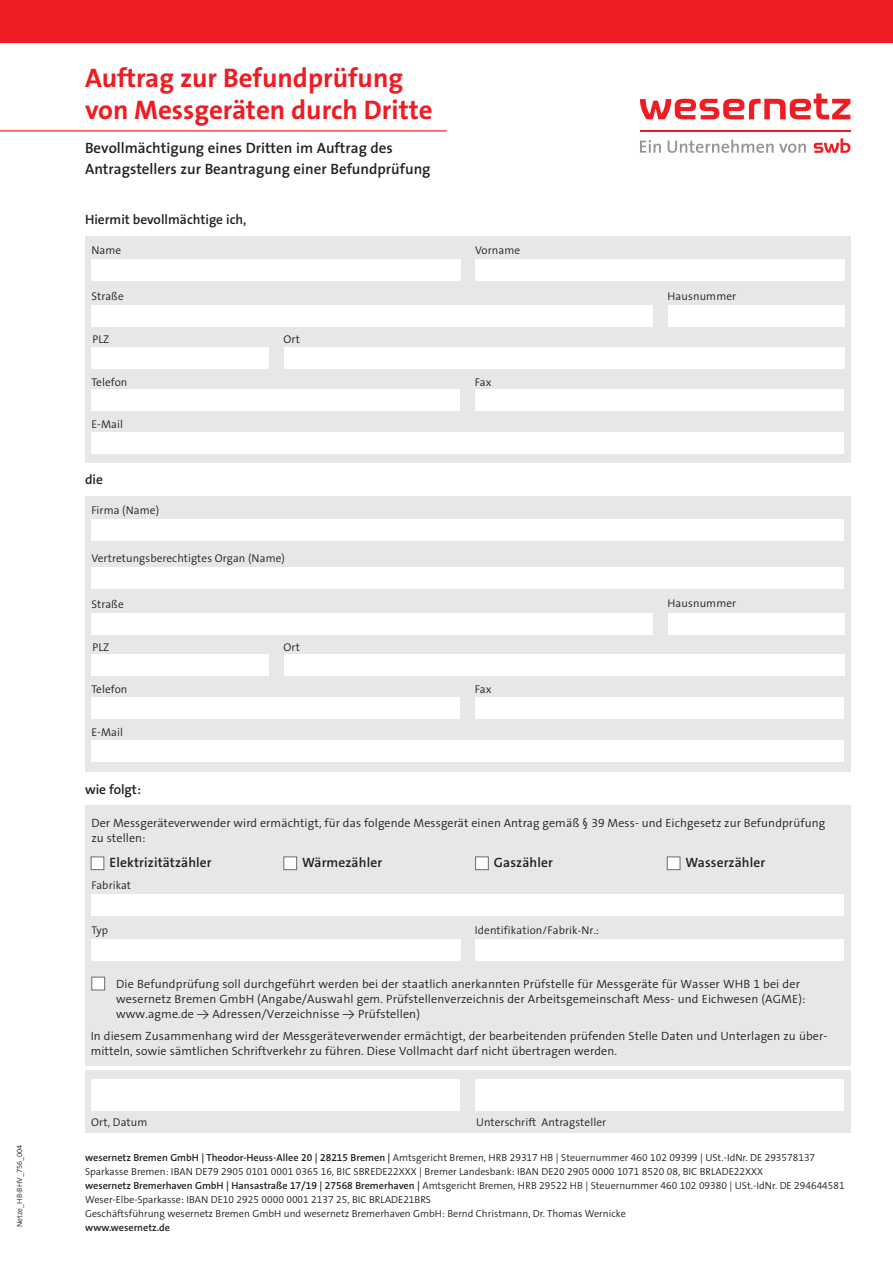
<style>
.page{position:relative;width:893px;height:1263px;background:#fff}
.page>*{position:absolute;margin:0;border:0;box-sizing:border-box;transform-origin:0 0}
.t1{font:700 27px "The Sans B W7";color:#ee1d23}
.t2{font:600 15px/21px "The Sans";color:#231f20}
.t3{font:13.5px "The Sans LP6 Se Bld";letter-spacing:.005em;color:#231f20}
.Ausfuelltext{font:12px/15px "The Sans LP4 Se Lig";letter-spacing:.01em;color:#231f20}
.t4{font:11.25px "The Sans LP4 Se Lig";letter-spacing:.01em;color:#231f20}
.t5{font:300 11.25px "The Sans";letter-spacing:.01em;color:#231f20}
.t6{font:10.2px/14px "The Sans LP4 Se Lig";color:#231f20}
.t7{font:7.5px "The Sans LP4 Se Lig";color:#231f20}
.s1{font-family:"The Sans LP6 Se Bld"}
</style>
<div class="page">
<hr style="left:640px;top:130px;width:210px;height:1px;background:#ee1d23">
<svg style="left:640px;top:140px;width:21px;height:13px"></svg>
<svg style="left:668px;top:140px;width:138px;height:13px"></svg>
<svg style="left:814px;top:138px;width:36px;height:15px"></svg>
<svg style="left:640px;top:94px;width:210px;height:25px"></svg>
<div style="left:0;top:0;width:893px;height:43px;background:#ee1d23"></div>
<hr style="left:0;top:130px;width:446px;height:1px;background:#ee1d23">
<div style="left:85px;top:236px;width:766px;height:226px;background:#e6e7e9"></div>
<div style="left:85px;top:496px;width:766px;height:276px;background:#e6e7e9"></div>
<div style="left:91px;top:567px;width:753px;height:21px;background:#fff"></div>
<div style="left:91px;top:613px;width:562px;height:21px;background:#fff"></div>
<div style="left:91px;top:655px;width:178px;height:21px;background:#fff"></div>
<div style="left:91px;top:698px;width:369px;height:21px;background:#fff"></div>
<div style="left:668px;top:613px;width:176px;height:21px;background:#fff"></div>
<div style="left:284px;top:655px;width:560px;height:21px;background:#fff"></div>
<div style="left:91px;top:740px;width:753px;height:22px;background:#fff"></div>
<div style="left:475px;top:698px;width:369px;height:21px;background:#fff"></div>
<div style="left:91px;top:519px;width:753px;height:21px;background:#fff"></div>
<div style="left:85px;top:806px;width:766px;height:260px;background:#e6e7e9"></div>
<div style="left:91px;top:894px;width:753px;height:22px;background:#fff"></div>
<div style="left:91px;top:940px;width:370px;height:21px;background:#fff"></div>
<div style="left:475px;top:940px;width:369px;height:21px;background:#fff"></div>
<div style="left:91px;top:856px;width:13px;height:14px;background:#fff;border:1px solid #6c6d70"></div>
<div style="left:283px;top:856px;width:14px;height:14px;background:#fff;border:1px solid #6c6d70"></div>
<div style="left:475px;top:856px;width:14px;height:14px;background:#fff;border:1px solid #6c6d70"></div>
<div style="left:667px;top:856px;width:13px;height:14px;background:#fff;border:1px solid #6c6d70"></div>
<div style="left:91px;top:259px;width:370px;height:22px;background:#fff"></div>
<div style="left:91px;top:305px;width:562px;height:21px;background:#fff"></div>
<div style="left:91px;top:347px;width:178px;height:21px;background:#fff"></div>
<div style="left:91px;top:390px;width:369px;height:21px;background:#fff"></div>
<div style="left:475px;top:259px;width:369px;height:22px;background:#fff"></div>
<div style="left:668px;top:305px;width:176px;height:21px;background:#fff"></div>
<div style="left:284px;top:347px;width:560px;height:21px;background:#fff"></div>
<div style="left:85px;top:1070px;width:766px;height:62px;background:#e6e7e9"></div>
<div style="left:91px;top:1079px;width:368px;height:31px;background:#fff"></div>
<div style="left:475px;top:1079px;width:369px;height:31px;background:#fff"></div>
<div style="left:91px;top:433px;width:753px;height:21px;background:#fff"></div>
<div style="left:475px;top:390px;width:369px;height:21px;background:#fff"></div>
<div style="left:91px;top:977px;width:14px;height:13px;background:#fff;border:1px solid #6c6d70"></div>
<p class="t7" style="left:15px;top:1227px;width:84px;rotate:-90deg">Netze_HB-BHV_756_004</p>
<p class="t1" style="left:85px;top:60px;width:320px">Auftrag zur Befundprüfung</p>
<p class="t1" style="left:85px;top:93px;width:349px">von Messgeräten durch Dritte</p>
<p class="t2" style="left:85px;top:137px;width:347px">Bevollmächtigung eines Dritten im Auftrag des<br>Antragstellers zur Beantragung einer Befundprüfung</p>
<p class="t3" style="left:85px;top:211px;width:163px">Hiermit bevollmächtige ich,</p>
<p class="t4" style="left:91px;top:243px;width:31px">Name</p>
<p class="t4" style="left:475px;top:243px;width:46px">Vorname</p>
<p class="t4" style="left:91px;top:289px;width:34px">Straße</p>
<p class="t4" style="left:668px;top:288px;width:70px">Hausnummer</p>
<p class="t4" style="left:92px;top:332px;width:18px">PLZ</p>
<p class="t4" style="left:91px;top:375px;width:37px">Telefon</p>
<p class="t4" style="left:284px;top:332px;width:18px">Ort</p>
<p class="t4" style="left:475px;top:375px;width:18px">Fax</p>
<p class="t4" style="left:91px;top:417px;width:33px">E-Mail</p>
<p class="t3" style="left:85px;top:471px;width:19px">die</p>
<p class="t4" style="left:91px;top:503px;width:69px">Firma (Name)</p>
<p class="t4" style="left:91px;top:551px;width:195px">Vertretungsberechtigtes Organ (Name)</p>
<p class="t4" style="left:91px;top:596px;width:34px">Straße</p>
<p class="t4" style="left:668px;top:596px;width:70px">Hausnummer</p>
<p class="t4" style="left:92px;top:639px;width:18px">PLZ</p>
<p class="t4" style="left:91px;top:682px;width:37px">Telefon</p>
<p class="t4" style="left:284px;top:639px;width:18px">Ort</p>
<p class="t4" style="left:475px;top:682px;width:18px">Fax</p>
<p class="t4" style="left:91px;top:725px;width:33px">E-Mail</p>
<p class="t3" style="left:85px;top:781px;width:57px">wie folgt:</p>
<p class="Ausfuelltext" style="left:91px;top:816px;width:735px">Der Messgeräteverwender wird ermächtigt, für das folgende Messgerät einen Antrag gemäß § 39 Mess- und Eichgesetz zur Befundprüfung zu stellen:</p>
<p class="t3" style="left:109px;top:854px;width:104px">Elektrizitätzähler</p>
<p class="t3" style="left:302px;top:854px;width:81px">Wärmezähler</p>
<p class="t3" style="left:494px;top:854px;width:60px">Gaszähler</p>
<p class="t3" style="left:686px;top:854px;width:81px">Wasserzähler</p>
<p class="t4" style="left:91px;top:878px;width:41px">Fabrikat</p>
<p class="t4" style="left:91px;top:923px;width:18px">Typ</p>
<p class="t5" style="left:475px;top:921px;width:126px">Identifikation/Fabrik-Nr.:</p>
<p class="Ausfuelltext" style="left:116px;top:976px;width:691px">Die Befundprüfung soll durchgeführt werden bei der staatlich anerkannten Prüfstelle für Messgeräte für Wasser WHB 1 bei der wesernetz Bremen GmbH (Angabe/Auswahl gem. Prüfstellenverzeichnis der Arbeitsgemeinschaft Mess- und Eichwesen (AGME): www.agme.de → Adressen/Verzeichnisse → Prüfstellen)</p>
<p class="Ausfuelltext" style="left:91px;top:1028px;width:738px">In diesem Zusammenhang wird der Messgeräteverwender ermächtigt, der bearbeitenden prüfenden Stelle Daten und Unterlagen zu über&shy;mitteln, sowie sämtlichen Schriftverkehr zu führen. Diese Vollmacht darf nicht übertragen werden.</p>
<p class="t4" style="left:91px;top:1115px;width:58px">Ort, Datum</p>
<p class="t4" style="left:476px;top:1115px;width:132px">Unterschrift Antragsteller</p>
<p class="t6" style="left:85px;top:1151px;width:732px"><span class="s1">wesernetz Bremen GmbH | Theodor-Heuss-Allee 20 | 28215 Bremen |</span> Amtsgericht Bremen, HRB 29317 HB | Steuernummer 460 102 09399 | USt.-IdNr. DE 293578137</p>
<p class="t6" style="left:85px;top:1165px;width:680px">Sparkasse Bremen: IBAN DE79 2905 0101 0001 0365 16, BIC SBREDE22XXX | Bremer Landesbank: IBAN DE20 2905 0000 1071 8520 08, BIC BRLADE22XXX</p>
<p class="t6" style="left:85px;top:1179px;width:761px"><span class="s1">wesernetz Bremerhaven GmbH | Hansastraße 17/19 | 27568 Bremerhaven |</span> Amtsgericht Bremen, HRB 29522 HB | Steuernummer 460 102 09380 | USt.-IdNr. DE 294644581</p>
<p class="t6" style="left:85px;top:1193px;width:347px">Weser-Elbe-Sparkasse: IBAN DE10 2925 0000 0001 2137 25, BIC BRLADE21BRS</p>
<p class="t6" style="left:85px;top:1207px;width:542px">Geschäftsführung wesernetz Bremen GmbH und wesernetz Bremerhaven GmbH: Bernd Christmann, Dr. Thomas Wernicke <span class="s1">www.wesernetz.de</span></p>
</div>
